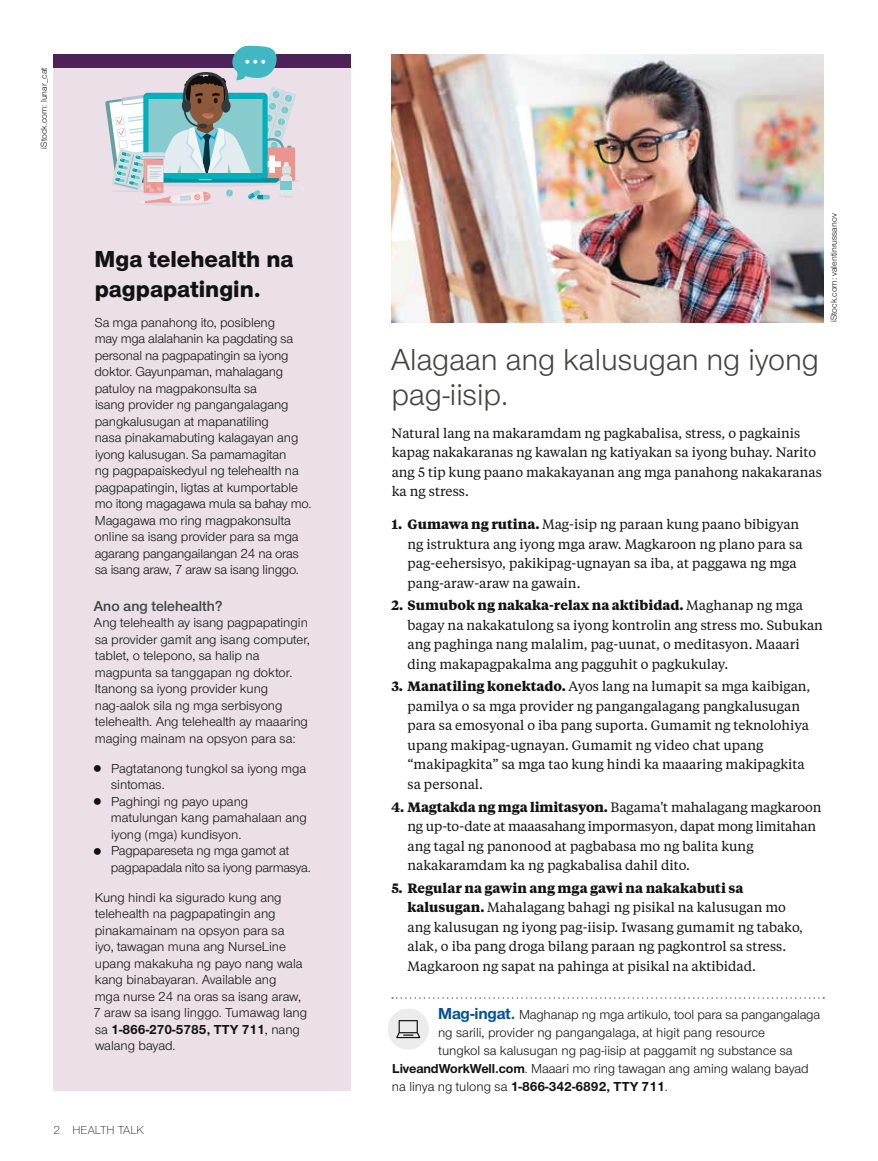
<style>
.page{position:relative;width:878px;height:1161px;background:#fff}
.page>*{position:absolute;margin:0;border:0;box-sizing:border-box;transform-origin:0 0}
.t1{font:31.5px/34.5px "UHC Sans";color:#424441}
.t2{font:800 24px/30px "UHC Sans";color:#121212}
.t3{font:600 15px "UHC Sans";color:#424441}
.t4{font:13.5px/16.5px "UHC Sans";letter-spacing:-.005em;color:#121212}
.t5{font:13.5px/19.5px "UHC Serif Text";color:#121212}
.t6{font:700 13.5px "UHC Sans";color:#121212}
.t7{font:300 12px "UHC Sans";color:#121212}
.t8{font:9px "UHC Sans";color:#121212}
.s1{font-weight:700}
.s2{font-weight:700;font-size:16.5px;color:#005195}
.s3{font-weight:400}
</style>
<div class="page">
<div style="left:54px;top:54px;width:297px;height:1037px;background:#ebdfe8"></div>
<div style="left:54px;top:54px;width:297px;height:14px;background:#4d2259"></div>
<div style="left:218px;top:178px;width:82px;height:5px;background:#e0d5df;border-radius:50%"></div>
<hr style="left:140px;top:201px;width:72px;height:4px;background:#ded3de;border-radius:50%">
<svg style="left:105px;top:45px;width:191px;height:159px"></svg>
<hr style="left:145px;top:160px;width:1px;height:31px;background:#fff">
<div style="left:173px;top:173px;width:87px;height:5px;background:#00b0ba"></div>
<svg style="left:392px;top:997px;width:432px;height:2px"></svg>
<div style="left:387px;top:1009px;width:42px;height:41px;background:#ebeceb;border-radius:50%"></div>
<svg style="left:396px;top:1020px;width:24px;height:18px"></svg>
<img style="left:391px;top:54px;width:433px;height:268px">
<p class="t8" style="left:38px;top:148px;width:82px;rotate:-90deg">iStock.com: lunar_cat</p>
<h2 class="t2" style="left:95px;top:243px;width:200px">Mga telehealth na pagpapatingin.</h2>
<p class="t4" style="left:95px;top:313px;width:218px">Sa mga panahong ito, posibleng<br>may mga alalahanin ka pagdating sa personal na pagpapatingin sa iyong doktor. Gayunpaman, mahalagang patuloy na magpakonsulta sa<br>isang provider ng pangangalagang pangkalusugan at mapanatiling<br>nasa pinakamabuting kalagayan ang iyong kalusugan. Sa pamamagitan<br>ng pagpapaiskedyul ng telehealth na pagpapatingin, ligtas at kumportable mo itong magagawa mula sa bahay mo.<br>Magagawa mo ring magpakonsulta online sa isang provider para sa mga agarang pangangailangan 24 na oras sa isang araw, 7 araw sa isang linggo.</p>
<p class="t3" style="left:94px;top:596px;width:130px">Ano ang telehealth?</p>
<p class="t4" style="left:94px;top:614px;width:217px">Ang telehealth ay isang pagpapatingin sa provider gamit ang isang computer, tablet, o telepono, sa halip na magpunta sa tanggapan ng doktor.<br>Itanong sa iyong provider kung nag-aalok sila ng mga serbisyong telehealth. Ang telehealth ay maaaring maging mainam na opsyon para sa:</p>
<p class="t4" style="left:111px;top:760px;width:201px">Pagtatanong tungkol sa iyong mga sintomas.<br>Paghingi ng payo upang matulungan kang pamahalaan ang iyong (mga) kundisyon.<br>Pagpapareseta ng mga gamot at pagpapadala nito sa iyong parmasya.</p>
<p class="t4" style="left:93px;top:889px;width:215px">Kung hindi ka sigurado kung ang telehealth na pagpapatingin ang pinakamainam na opsyon para sa<br>iyo, tawagan muna ang NurseLine upang makakuha ng payo nang wala kang binabayaran. Available ang<br>mga nurse 24 na oras sa isang araw,<br>7 araw sa isang linggo. Tumawag lang sa <span class="s1">1-866-270-5785, TTY 711</span>, nang walang bayad.</p>
<p class="t7" style="left:54px;top:1122px;width:92px">2 HEALTH TALK</p>
<p class="t8" style="left:827px;top:322px;width:110px;rotate:-90deg">iStock.com: valentinrussanov</p>
<h1 class="t1" style="left:390px;top:341px;width:430px">Alagaan ang kalusugan ng iyong pag-iisip.</h1>
<p class="t5" style="left:391px;top:422px;width:431px">Natural lang na makaramdam ng pagkabalisa, stress, o pagkainis kapag nakakaranas ng kawalan ng katiyakan sa iyong buhay. Narito ang 5 tip kung paano makakayanan ang mga panahong nakakaranas ka ng stress.</p>
<p class="t5" style="left:407px;top:514px;width:396px;text-indent:-16px"><span class="s1">1. Gumawa ng rutina.</span> Mag-isip ng paraan kung paano bibigyan ng istruktura ang iyong mga araw. Magkaroon ng plano para sa pag-eehersisyo, pakikipag-ugnayan sa iba, at paggawa ng mga pang-araw-araw na gawain.</p>
<p class="t5" style="left:407px;top:595px;width:417px;text-indent:-16px"><span class="s1">2. Sumubok ng nakaka-relax na aktibidad.</span> Maghanap ng mga bagay na nakakatulong sa iyong kontrolin ang stress mo. Subukan ang paghinga nang malalim, pag-uunat, o meditasyon. Maaari ding makapagpakalma ang pagguhit o pagkukulay.</p>
<p class="t5" style="left:407px;top:676px;width:404px;text-indent:-16px"><span class="s1">3. Manatiling konektado.</span> Ayos lang na lumapit sa mga kaibigan, pamilya o sa mga provider ng pangangalagang pangkalusugan para sa emosyonal o iba pang suporta. Gumamit ng teknolohiya upang makipag-ugnayan. Gumamit ng video chat upang “makipagkita” sa mga tao kung hindi ka maaaring makipagkita sa personal.</p>
<p class="t5" style="left:407px;top:797px;width:415px;text-indent:-16px"><span class="s1">4. Magtakda ng mga limitasyon.</span> Bagama't mahalagang magkaroon ng up-to-date at maaasahang impormasyon, dapat mong limitahan ang tagal ng panonood at pagbabasa mo ng balita kung nakakaramdam ka ng pagkabalisa dahil dito.</p>
<p class="t5" style="left:407px;top:878px;width:397px;text-indent:-16px"><span class="s1">5. Regular na gawin ang mga gawi na nakakabuti sa kalusugan.</span> Mahalagang bahagi ng pisikal na kalusugan mo ang kalusugan ng iyong pag-iisip. Iwasang gumamit ng tabako, alak, o iba pang droga bilang paraan ng pagkontrol sa stress.<br>Magkaroon ng sapat na pahinga at pisikal na aktibidad.</p>
<p class="t4" style="left:438px;top:1006px;width:383px"><span class="s2">Mag-ingat.</span> Maghanap ng mga artikulo, tool para sa pangangalaga</p>
<p class="t4" style="left:438px;top:1024px;width:328px">ng sarili, provider ng pangangalaga, at higit pang resource</p>
<p class="t4" style="left:438px;top:1042px;width:355px">tungkol sa kalusugan ng pag-iisip at paggamit ng substance sa</p>
<p class="t4" style="left:392px;top:1060px;width:418px"><span class="s1">LiveandWorkWell.com</span>. Maaari mo ring tawagan ang aming walang bayad</p>
<p class="t6" style="left:392px;top:1077px;width:277px"><span class="s3">na linya ng tulong sa</span> 1-866-342-6892, TTY 711<span class="s3">.</span></p>
</div>
